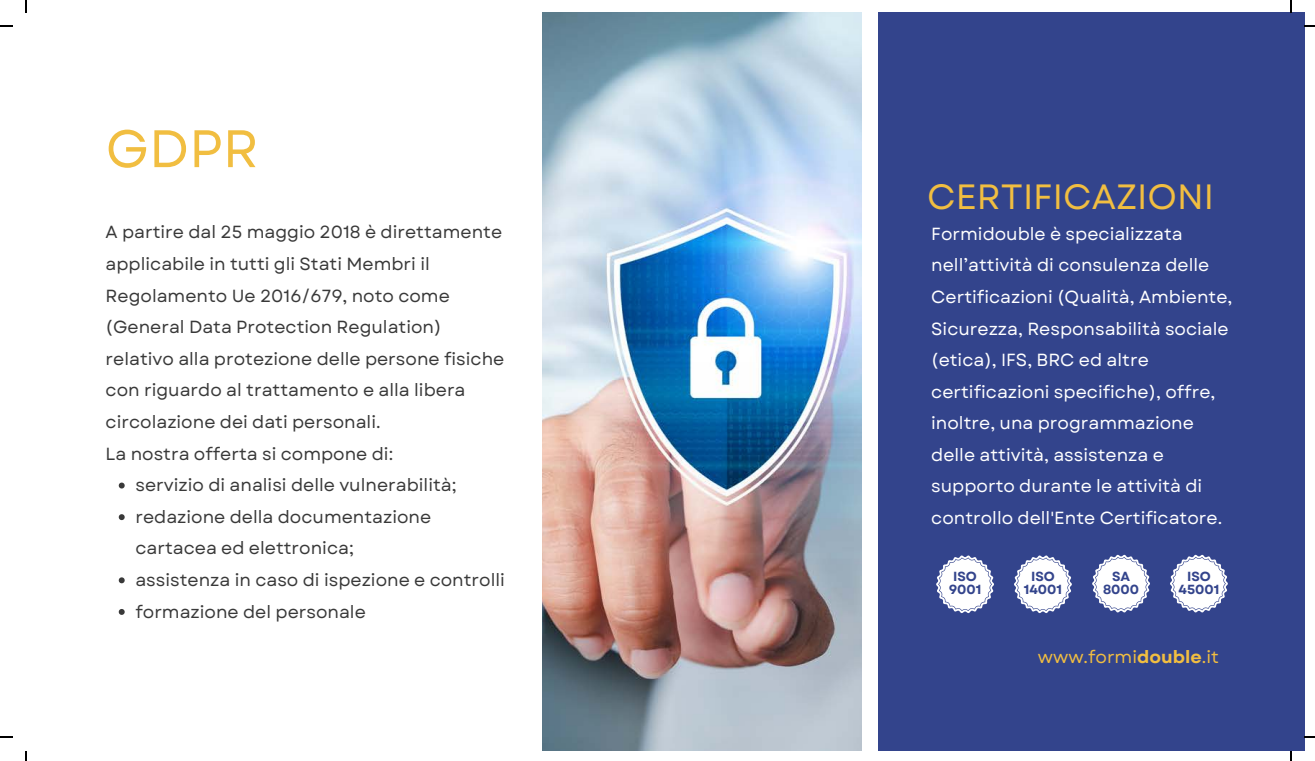
<style>
.page{position:relative;width:1315px;height:761px;background:#fff}
.page>*{position:absolute;margin:0;border:0;box-sizing:border-box;transform-origin:0 0}
.t1{font:52.65px "Garet";color:#f1be41}
.t2{font:35.1px "Garet";color:#f1be41}
.t3{font:17.55px/31.7px "Garet";color:#393939}
.t4{font:17.55px/31.7px "Garet";color:#fff}
.t5{font:17.55px "Garet";color:#f1be41}
.t6{font:700 13.2px/13px "Garet";color:#33448c;text-align:center}
.s1{font-weight:700}
</style>
<div class="page">
<div style="left:878px;top:12px;width:425px;height:739px;background:#33448c"></div>
<svg style="left:119px;top:483px;width:6px;height:5px"></svg>
<svg style="left:119px;top:514px;width:6px;height:6px"></svg>
<svg style="left:119px;top:577px;width:6px;height:6px"></svg>
<svg style="left:119px;top:609px;width:6px;height:6px"></svg>
<svg style="left:936px;top:555px;width:58px;height:58px"></svg>
<svg style="left:1014px;top:555px;width:57px;height:58px"></svg>
<svg style="left:1092px;top:555px;width:58px;height:58px"></svg>
<svg style="left:1170px;top:555px;width:57px;height:58px"></svg>
<img style="left:542px;top:12px;width:319px;height:739px">
<svg style="left:26px;top:0;width:1px;height:12px"></svg>
<svg style="left:0;top:26px;width:12px;height:1px"></svg>
<svg style="left:1290px;top:0;width:1px;height:12px"></svg>
<svg style="left:0;top:736px;width:12px;height:1px"></svg>
<h1 class="t1" style="left:106px;top:111px;width:154px">GDPR</h1>
<p class="t3" style="left:106px;top:217px;width:400px">A partire dal 25 maggio 2018 è direttamente applicabile in tutti gli Stati Membri il Regolamento Ue 2016/679, noto come (General Data Protection Regulation) relativo alla protezione delle persone fisiche con riguardo al trattamento e alla libera circolazione dei dati personali.<br>La nostra offerta si compone di:</p>
<p class="t3" style="left:135px;top:469px;width:371px">servizio di analisi delle vulnerabilità; redazione della documentazione cartacea ed elettronica;<br>assistenza in caso di ispezione e controlli formazione del personale</p>
<h2 class="t2" style="left:927px;top:171px;width:288px">CERTIFICAZIONI</h2>
<p class="t4" style="left:931px;top:218px;width:303px">Formidouble è specializzata nell’attività di consulenza delle Certificazioni (Qualità, Ambiente, Sicurezza, Responsabilità sociale (etica), IFS, BRC ed altre certificazioni specifiche), offre, inoltre, una programmazione delle attività, assistenza e supporto durante le attività di controllo dell'Ente Certificatore.</p>
<p class="t6" style="left:948px;top:570px;width:34px">ISO<br>9001</p>
<p class="t6" style="left:1023px;top:570px;width:40px">ISO<br>14001</p>
<p class="t6" style="left:1103px;top:570px;width:37px">SA<br>8000</p>
<p class="t6" style="left:1178px;top:570px;width:42px">ISO<br>45001</p>
<p class="t5" style="left:1037px;top:644px;width:182px">www.formi<span class="s1">double</span>.it</p>
</div>
